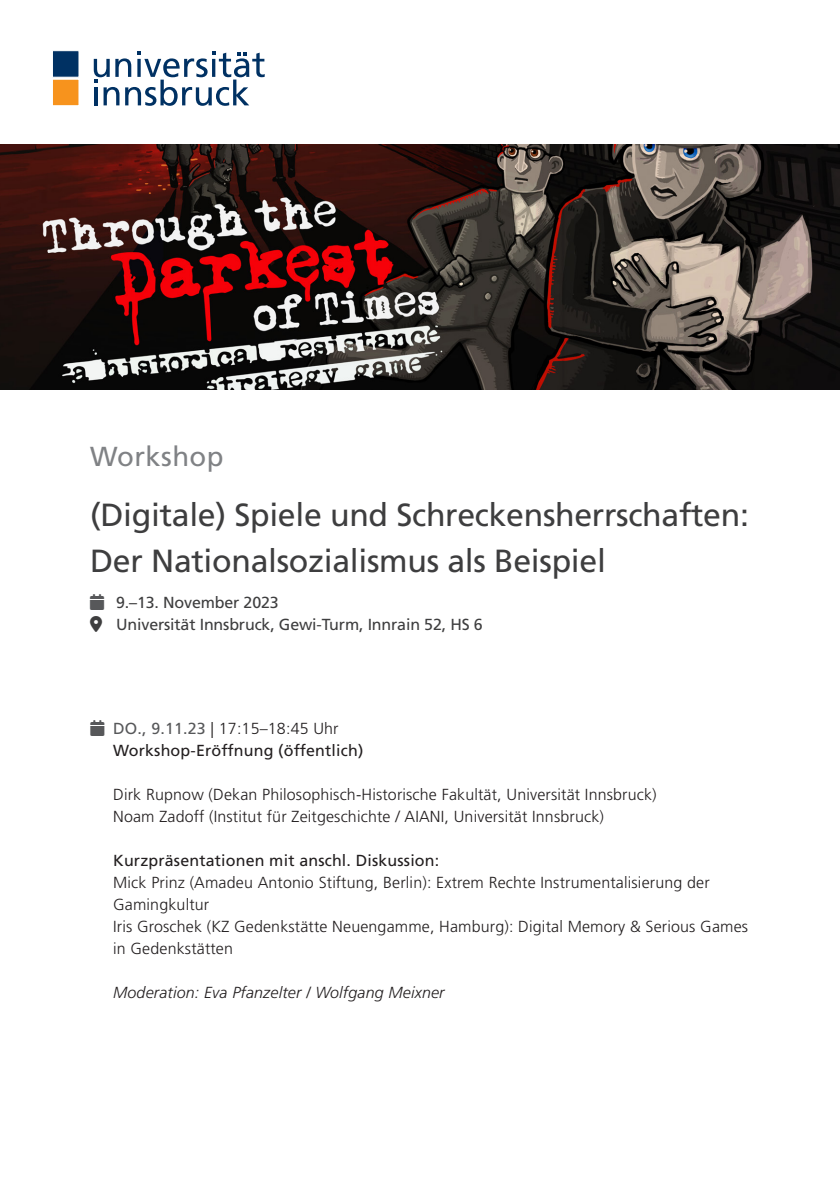
<style>
.page{position:relative;width:840px;height:1191px;background:#fff}
.page>*{position:absolute;margin:0;border:0;box-sizing:border-box;transform-origin:0 0}
.t1{font:32px "Frutiger LT Pro";letter-spacing:-.01em;color:#3e3e3f}
.t2{font:27.4px "Frutiger LT Pro";letter-spacing:.015em;color:#808285}
.t3{font:300 16px/22px "Frutiger LT Pro";letter-spacing:.01em;color:#231f20}
.t4{font:16px/22px "Frutiger LT Pro";letter-spacing:.01em;color:#231f20}
.t5{font:16px "Frutiger LT Pro";letter-spacing:-.01em;color:#3e3e3f}
.t6{font:italic 300 16px "Frutiger LT Pro";letter-spacing:.01em;color:#231f20}
.s1{color:#57585a}
.s2{font-weight:300}
</style>
<div class="page">
<img style="left:0;top:145px;width:839px;height:244px">
<svg style="left:53px;top:50px;width:26px;height:56px"></svg>
<svg style="left:94px;top:51px;width:170px;height:55px"></svg>
<p class="t2" style="left:90px;top:440px;width:135px">Workshop</p>
<p class="t1" style="left:90px;top:495px;width:660px">(Digitale) Spiele und Schreckensherrschaften:</p>
<p class="t1" style="left:90px;top:541px;width:517px">Der Nationalsozialismus als Beispiel</p>
<p class="t5" style="left:116px;top:592px;width:164px">9.–13. November 2023</p>
<p class="t5" style="left:116px;top:614px;width:368px">Universität Innsbruck, Gewi-Turm, Innrain 52, HS 6</p>
<p class="t4" style="left:113px;top:718px;width:251px"><span class="s1">DO., 9.11.23</span> <span class="s2">| 17:15–18:45 Uhr<br></span>Workshop-Eröffnung (öffentlich)</p>
<p class="t3" style="left:113px;top:784px;width:544px">Dirk Rupnow (Dekan Philosophisch-Historische Fakultät, Universität Innsbruck)<br>Noam Zadoff (Institut für Zeitgeschichte / AIANI, Universität Innsbruck)</p>
<p class="t4" style="left:113px;top:850px;width:327px">Kurzpräsentationen mit anschl. Diskussion:</p>
<p class="t3" style="left:113px;top:872px;width:597px">Mick Prinz (Amadeu Antonio Stiftung, Berlin): Extrem Rechte Instrumentalisierung der<br>Gamingkultur</p>
<p class="t3" style="left:113px;top:916px;width:636px">Iris Groschek (KZ Gedenkstätte Neuengamme, Hamburg): Digital Memory &amp; Serious Games in Gedenkstätten</p>
<p class="t6" style="left:113px;top:983px;width:333px">Moderation: Eva Pfanzelter / Wolfgang Meixner</p>
</div>
